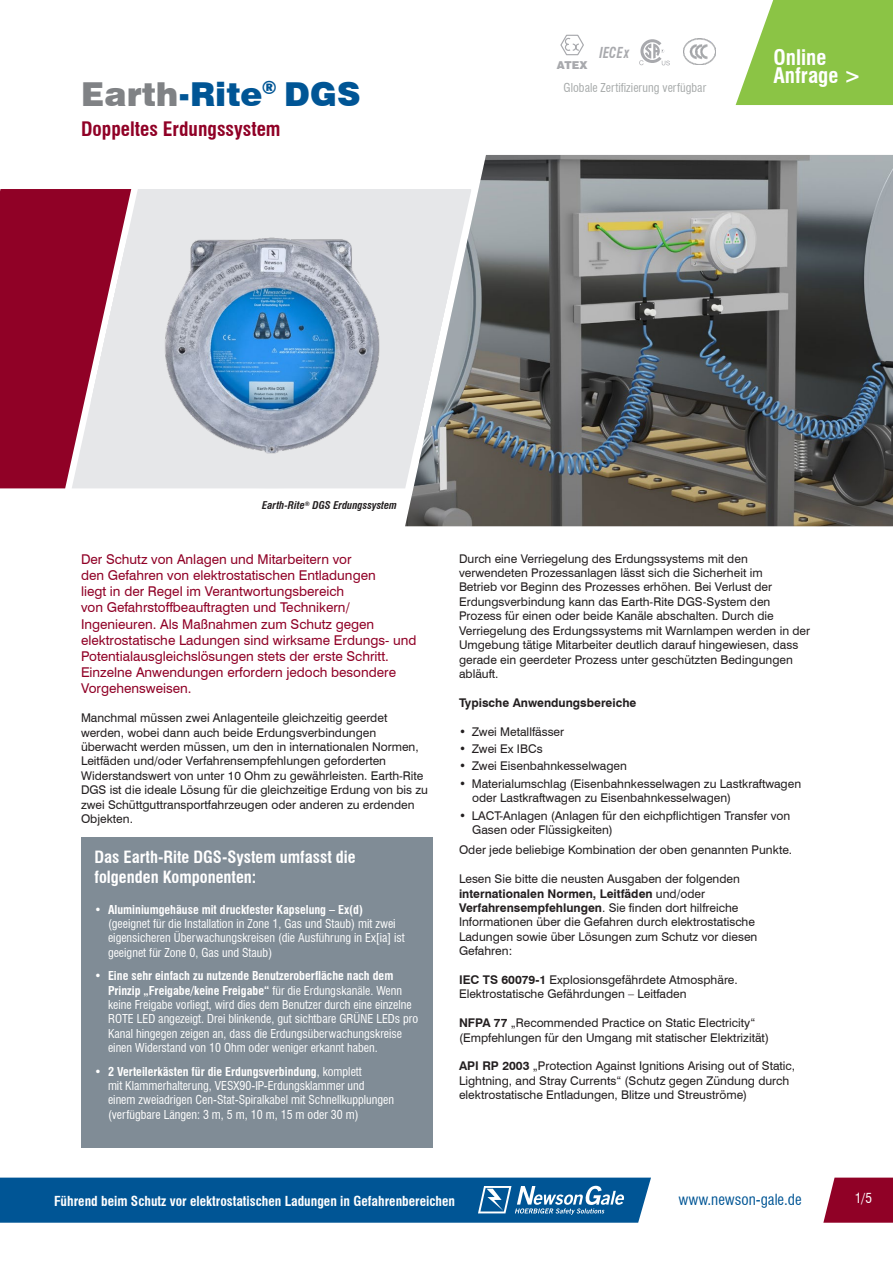
<style>
.page{position:relative;width:893px;height:1263px;background:#fff}
.page>*{position:absolute;margin:0;border:0;box-sizing:border-box;transform-origin:0 0}
.t1{font:900 33px "Swiss 721 BT";color:#005595}
.t2{font:700 condensed 21px/18px "Swiss 721 BT";color:#fff}
.t3{font:700 condensed 19.5px "Swiss 721 BT";color:#900126}
.t4{font:900 18px "Swiss 721 BT";color:#005595}
.t5{font:700 condensed 16.5px/19.8px "Swiss 721 BT";color:#fff}
.t6{font:condensed 15px "Swiss 721 BT";color:#005595}
.t7{font:italic 700 condensed 14.85px "Swiss 721 BT";color:#a8a9ad;scale:.86 1}
.t8{font:13.5px/16.2px "Swiss 721 BT";color:#900126}
.t9{font:700 condensed 13.5px "Swiss 721 BT";color:#fff}
.t10{font:condensed 13.5px "Swiss 721 BT";color:#fff}
.t11{font:12px/14.4px "Swiss 721 BT";color:#231f20}
.t12{font:condensed 12px/14.4px "Swiss 721 BT";color:#fff}
.t13{font:condensed 12px "Swiss 721 BT";color:#a7aaaa}
.t14{font:700 12px "Swiss 721 BT";color:#231f20}
.t15{font:900 10.95px "Swiss 721 BT";color:#a8a9ad}
.t16{font:italic 700 condensed 10.5px "Swiss 721 BT";color:#231f20}
.s1{color:#808285}
.s2{font-weight:700}
.s3{color:#fff}
</style>
<div class="page">
<div style="left:0;top:189px;width:33px;height:299px;background:#900126"></div>
<svg style="left:736px;top:0;width:157px;height:105px;background:#98ca5a"></svg>
<svg style="left:560px;top:34px;width:24px;height:22px"></svg>
<svg style="left:639px;top:39px;width:31px;height:26px"></svg>
<img style="left:405px;top:155px;width:488px;height:371px">
<div style="left:81px;top:837px;width:351px;height:311px;background:#808c96"></div>
<img style="left:683px;top:39px;width:33px;height:25px">
<img style="left:33px;top:168px;width:480px;height:320px">
<svg style="left:823px;top:1177px;width:70px;height:46px;background:#9b1b3c"></svg>
<svg style="left:0;top:1177px;width:651px;height:46px;background:#11609c"></svg>
<p class="t4" style="left:262px;top:77px;width:16px">®</p>
<p class="t1" style="left:81px;top:74px;width:281px"><span class="s1">Earth</span>-Rite DGS</p>
<p class="t3" style="left:81px;top:118px;width:201px">Doppeltes Erdungssystem</p>
<p class="t15" style="left:557px;top:59px;width:32px">ATEX</p>
<p class="t7" style="left:599px;top:43px;width:36px">IECEx</p>
<p class="t13" style="left:564px;top:81px;width:144px">Globale Zertifizierung verfügbar</p>
<p class="t2" style="left:773px;top:49px;width:89px">Online<br>Anfrage &gt;</p>
<p class="t16" style="left:262px;top:499px;width:136px">Earth-Rite<sup>®</sup> DGS Erdungssystem</p>
<p class="t8" style="left:81px;top:550px;width:337px">Der Schutz von Anlagen und Mitarbeitern vor<br>den Gefahren von elektrostatischen Entladungen<br>liegt in der Regel im Verantwortungsbereich<br>von Gefahrstoffbeauftragten und Technikern/ Ingenieuren. Als Maßnahmen zum Schutz gegen elektrostatische Ladungen sind wirksame Erdungs- und Potentialausgleichslösungen stets der erste Schritt.<br>Einzelne Anwendungen erfordern jedoch besondere Vorgehensweisen.</p>
<p class="t11" style="left:81px;top:710px;width:348px">Manchmal müssen zwei Anlagenteile gleichzeitig geerdet werden, wobei dann auch beide Erdungsverbindungen überwacht werden müssen, um den in internationalen Normen, Leitfäden und/oder Verfahrensempfehlungen geforderten Widerstandswert von unter 10 Ohm zu gewährleisten. Earth-Rite DGS ist die ideale Lösung für die gleichzeitige Erdung von bis zu zwei Schüttguttransportfahrzeugen oder anderen zu erdenden Objekten.</p>
<p class="t5" style="left:94px;top:847px;width:263px">Das Earth-Rite DGS-System umfasst die folgenden Komponenten:</p>
<p class="t12" style="left:108px;top:902px;width:298px;text-indent:-14px"><span class="s2">• Aluminiumgehäuse mit druckfester Kapselung – Ex(d) </span>(geeignet für die Installation in Zone 1, Gas und Staub) mit zwei eigensicheren Überwachungskreisen (die Ausführung in Ex[ia] ist geeignet für Zone 0, Gas und Staub)</p>
<p class="t12" style="left:108px;top:968px;width:312px;text-indent:-14px"><span class="s2">• Eine sehr einfach zu nutzende Benutzeroberfläche nach dem Prinzip „Freigabe/keine Freigabe“</span> für die Erdungskanäle. Wenn keine Freigabe vorliegt, wird dies dem Benutzer durch eine einzelne ROTE LED angezeigt. Drei blinkende, gut sichtbare GRÜNE LEDs pro Kanal hingegen zeigen an, dass die Erdungsüberwachungskreise einen Widerstand von 10 Ohm oder weniger erkannt haben.</p>
<p class="t12" style="left:108px;top:1064px;width:288px;text-indent:-14px"><span class="s2">• 2 Verteilerkästen für die Erdungsverbindung</span>, komplett<br>mit Klammerhalterung, VESX90-IP-Erdungsklammer und einem zweiadrigen Cen-Stat-Spiralkabel mit Schnellkupplungen (verfügbare Längen: 3 m, 5 m, 10 m, 15 m oder 30 m)</p>
<p class="t11" style="left:459px;top:551px;width:353px">Durch eine Verriegelung des Erdungssystems mit den verwendeten Prozessanlagen lässt sich die Sicherheit im<br>Betrieb vor Beginn des Prozesses erhöhen. Bei Verlust der Erdungsverbindung kann das Earth-Rite DGS-System den Prozess für einen oder beide Kanäle abschalten. Durch die Verriegelung des Erdungssystems mit Warnlampen werden in der Umgebung tätige Mitarbeiter deutlich darauf hingewiesen, dass gerade ein geerdeter Prozess unter geschützten Bedingungen abläuft.</p>
<p class="t14" style="left:459px;top:694px;width:179px">Typische Anwendungsbereiche</p>
<p class="t11" style="left:459px;top:723px;width:107px">• Zwei Metallfässer</p>
<p class="t11" style="left:459px;top:741px;width:85px">• Zwei Ex IBCs</p>
<p class="t11" style="left:459px;top:758px;width:169px">• Zwei Eisenbahnkesselwagen</p>
<p class="t11" style="left:459px;top:776px;width:344px">• Materialumschlag (Eisenbahnkesselwagen zu Lastkraftwagen <span class="s3">,,,,</span>oder Lastkraftwagen zu Eisenbahnkesselwagen)</p>
<p class="t11" style="left:459px;top:807px;width:333px">• LACT-Anlagen (Anlagen für den eichpflichtigen Transfer von <span class="s3">,,,,</span>Gasen oder Flüssigkeiten)</p>
<p class="t11" style="left:459px;top:842px;width:335px">Oder jede beliebige Kombination der oben genannten Punkte.</p>
<p class="t11" style="left:459px;top:871px;width:300px">Lesen Sie bitte die neusten Ausgaben der folgenden <span class="s2">internationalen Normen, Leitfäden</span> und/oder <span class="s2">Verfahrensempfehlungen</span>. Sie finden dort hilfreiche Informationen über die Gefahren durch elektrostatische Ladungen sowie über Lösungen zum Schutz vor diesen Gefahren:</p>
<p class="t11" style="left:459px;top:972px;width:280px"><span class="s2">IEC TS 60079-1</span> Explosionsgefährdete Atmosphäre.<br>Elektrostatische Gefährdungen – Leitfaden</p>
<p class="t11" style="left:459px;top:1015px;width:311px"><span class="s2">NFPA 77</span> „Recommended Practice on Static Electricity“ (Empfehlungen für den Umgang mit statischer Elektrizität)</p>
<p class="t11" style="left:459px;top:1058px;width:338px"><span class="s2">API RP 2003</span> „Protection Against Ignitions Arising out of Static,<br>Lightning, and Stray Currents“ (Schutz gegen Zündung durch elektrostatische Entladungen, Blitze und Streuströme)</p>
<p class="t9" style="left:54px;top:1193px;width:403px">Führend beim Schutz vor elektrostatischen Ladungen in Gefahrenbereichen</p>
<p class="t6" style="left:678px;top:1190px;width:125px">www.newson-gale.de</p>
<p class="t10" style="left:855px;top:1190px;width:19px">1/5</p>
</div>
